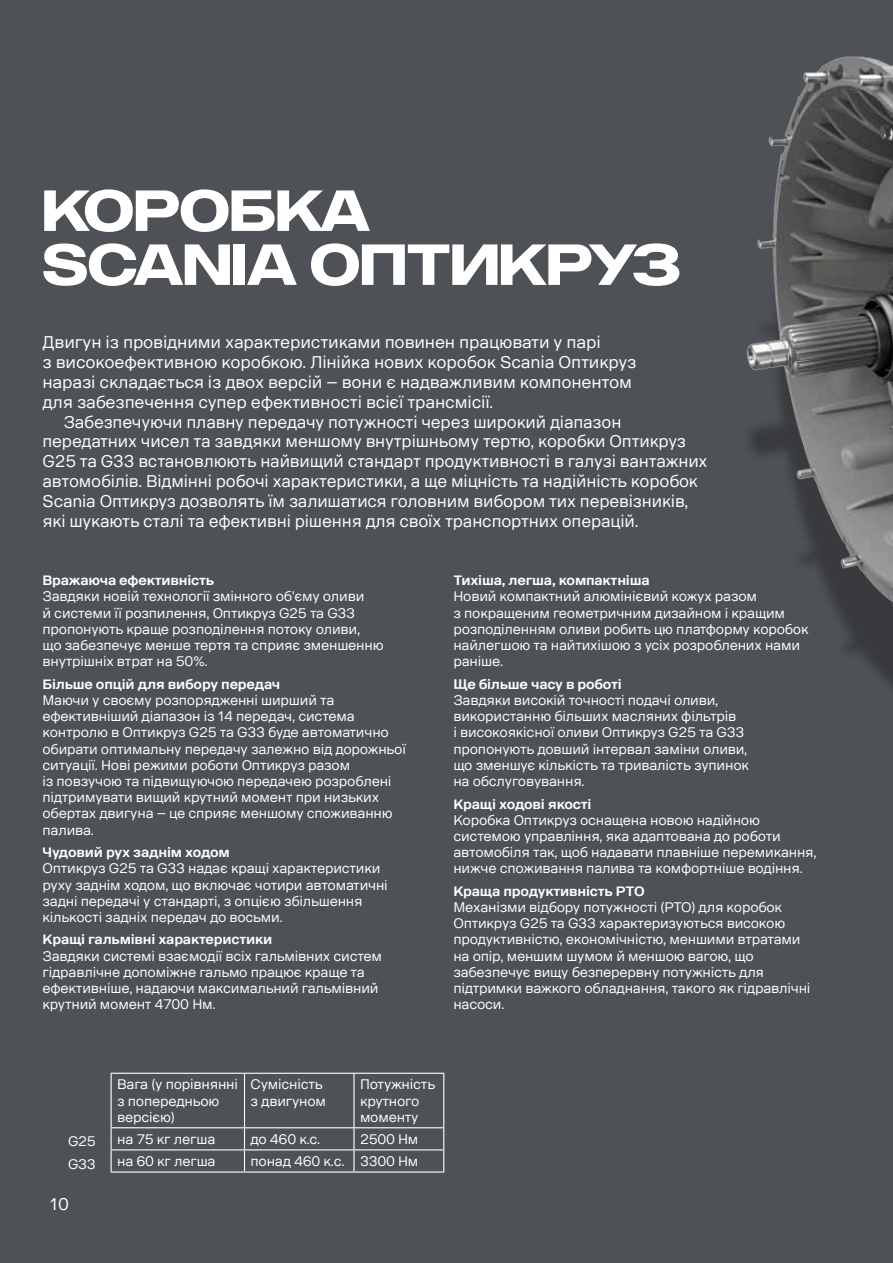
<style>
.page{position:relative;width:893px;height:1263px;background:#4e5156}
.page>*{position:absolute;margin:0;border:0;box-sizing:border-box;transform-origin:0 0}
.t1{font:700 57px/54px "Scania Sans CY Offc Head";color:#fff}
.t2{font:16.5px/19.8px "Scania Sans CY";letter-spacing:-.01em;color:#fff}
.t3{font:13.5px/16.2px "Scania Sans CY";letter-spacing:-.015em;color:#fff}
.t4{font:700 13.5px "Scania Sans CY";letter-spacing:-.015em;color:#fff}
</style>
<div class="page">
<img style="left:746px;top:56px;width:147px;height:612px">
<hr style="left:111px;top:1073px;width:133px;height:1px;background:#fff">
<hr style="left:111px;top:1074px;width:1px;height:53px;background:#fff">
<hr style="left:244px;top:1073px;width:110px;height:1px;background:#fff">
<hr style="left:244px;top:1074px;width:1px;height:53px;background:#fff">
<hr style="left:354px;top:1073px;width:90px;height:1px;background:#fff">
<hr style="left:353px;top:1074px;width:2px;height:53px;background:#fff">
<hr style="left:443px;top:1074px;width:1px;height:53px;background:#fff">
<hr style="left:111px;top:1127px;width:133px;height:1px;background:#fff">
<hr style="left:244px;top:1127px;width:110px;height:1px;background:#fff">
<hr style="left:354px;top:1127px;width:90px;height:1px;background:#fff">
<hr style="left:353px;top:1128px;width:2px;height:21px;background:#fff">
<hr style="left:111px;top:1149px;width:133px;height:1px;background:#fff">
<svg style="left:111px;top:1128px;width:1px;height:43px"></svg>
<hr style="left:244px;top:1149px;width:110px;height:1px;background:#fff">
<svg style="left:244px;top:1128px;width:1px;height:43px"></svg>
<hr style="left:354px;top:1149px;width:90px;height:1px;background:#fff">
<hr style="left:353px;top:1150px;width:2px;height:21px;background:#fff">
<svg style="left:443px;top:1128px;width:1px;height:43px"></svg>
<hr style="left:111px;top:1171px;width:133px;height:1px;background:#fff">
<hr style="left:244px;top:1171px;width:110px;height:1px;background:#fff">
<hr style="left:354px;top:1171px;width:90px;height:1px;background:#fff">
<h1 class="t1" style="left:43px;top:183px;width:639px">КОРОБКА<br>SCANIA ОПТИКРУЗ</h1>
<p class="t2" style="left:43px;top:333px;width:595px">Двигун із провідними характеристиками повинен працювати у парі<br>з високоефективною коробкою. Лінійка нових коробок Scania Оптикруз наразі складається із двох версій – вони є надважливим компонентом для забезпечення супер ефективності всієї трансмісії.</p>
<p class="t2" style="left:43px;top:412px;width:666px;text-indent:21px">Забезпечуючи плавну передачу потужності через широкий діапазон передатних чисел та завдяки меншому внутрішньому тертю, коробки Оптикруз G25 та G33 встановлюють найвищий стандарт продуктивності в галузі вантажних автомобілів. Відмінні робочі характеристики, а ще міцність та надійність коробок Scania Оптикруз дозволять їм залишатися головним вибором тих перевізників, які шукають сталі та ефективні рішення для своїх транспортних операцій.</p>
<p class="t4" style="left:43px;top:573px;width:173px">Вражаюча ефективність</p>
<p class="t3" style="left:43px;top:589px;width:343px">Завдяки новій технології змінного об’єму оливи<br>й системи її розпилення, Оптикруз G25 та G33 пропонують краще розподілення потоку оливи,<br>що забезпечує менше тертя та сприяє зменшенню внутрішніх втрат на 50%.</p>
<p class="t4" style="left:43px;top:676px;width:239px">Більше опцій для вибору передач</p>
<p class="t3" style="left:43px;top:692px;width:365px">Маючи у своєму розпорядженні ширший та ефективніший діапазон із 14 передач, система контролю в Оптикруз G25 та G33 буде автоматично обирати оптимальну передачу залежно від дорожньої ситуації. Нові режими роботи Оптикруз разом<br>із повзучою та підвищуючою передачею розроблені підтримувати вищий крутний момент при низьких обертах двигуна – це сприяє меншому споживанню палива.</p>
<p class="t4" style="left:43px;top:844px;width:189px">Чудовий рух заднім ходом</p>
<p class="t3" style="left:43px;top:860px;width:347px">Оптикруз G25 та G33 надає кращі характеристики руху заднім ходом, що включає чотири автоматичні задні передачі у стандарті, з опцією збільшення кількості задніх передач до восьми.</p>
<p class="t4" style="left:43px;top:932px;width:231px">Кращі гальмівні характеристики</p>
<p class="t3" style="left:43px;top:948px;width:341px">Завдяки системі взаємодії всіх гальмівних систем гідравлічне допоміжне гальмо працює краще та ефективніше, надаючи максимальний гальмівний крутний момент 4700 Нм.</p>
<p class="t4" style="left:453px;top:573px;width:198px">Тихіша, легша, компактніша</p>
<p class="t3" style="left:453px;top:589px;width:357px">Новий компактний алюмінієвий кожух разом<br>з покращеним геометричним дизайном і кращим розподіленням оливи робить цю платформу коробок найлегшою та найтихішою з усіх розроблених нами раніше.</p>
<p class="t4" style="left:453px;top:676px;width:170px">Ще більше часу в роботі</p>
<p class="t3" style="left:453px;top:692px;width:297px">Завдяки високій точності подачі оливи, використанню більших масляних фільтрів<br>і високоякісної оливи Оптикруз G25 та G33 пропонують довший інтервал заміни оливи, що зменшує кількість та тривалість зупинок на обслуговування.</p>
<p class="t4" style="left:453px;top:796px;width:140px">Кращі ходові якості</p>
<p class="t3" style="left:453px;top:812px;width:365px">Коробка Оптикруз оснащена новою надійною системою управління, яка адаптована до роботи автомобіля так, щоб надавати плавніше перемикання, нижче споживання палива та комфортніше водіння.</p>
<p class="t4" style="left:453px;top:883px;width:193px">Краща продуктивність PTO</p>
<p class="t3" style="left:453px;top:899px;width:359px">Механізми відбору потужності (РТО) для коробок Оптикруз G25 та G33 характеризуються високою продуктивністю, економічністю, меншими втратами на опір, меншим шумом й меншою вагою, що забезпечує вищу безперервну потужність для підтримки важкого обладнання, такого як гідравлічні насоси.</p>
<p class="t3" style="left:68px;top:1129px;width:29px;line-height:23.4px">G25<br>G33</p>
<p class="t2" style="left:50px;top:1194px;width:21px">10</p>
<p class="t3" style="left:117px;top:1076px;width:122px">Вага (у порівнянні з попередньою версією)</p>
<p class="t3" style="left:250px;top:1076px;width:77px">Сумісність з двигуном</p>
<p class="t3" style="left:360px;top:1076px;width:77px">Потужність крутного моменту</p>
<p class="t3" style="left:117px;top:1131px;width:100px">на 75 кг легша</p>
<p class="t3" style="left:250px;top:1131px;width:71px">до 460 к.с.</p>
<p class="t3" style="left:360px;top:1131px;width:60px">2500 Нм</p>
<p class="t3" style="left:117px;top:1153px;width:100px">на 60 кг легша</p>
<p class="t3" style="left:250px;top:1153px;width:169px">понад 460 к.с. 3300 Нм</p>
</div>
